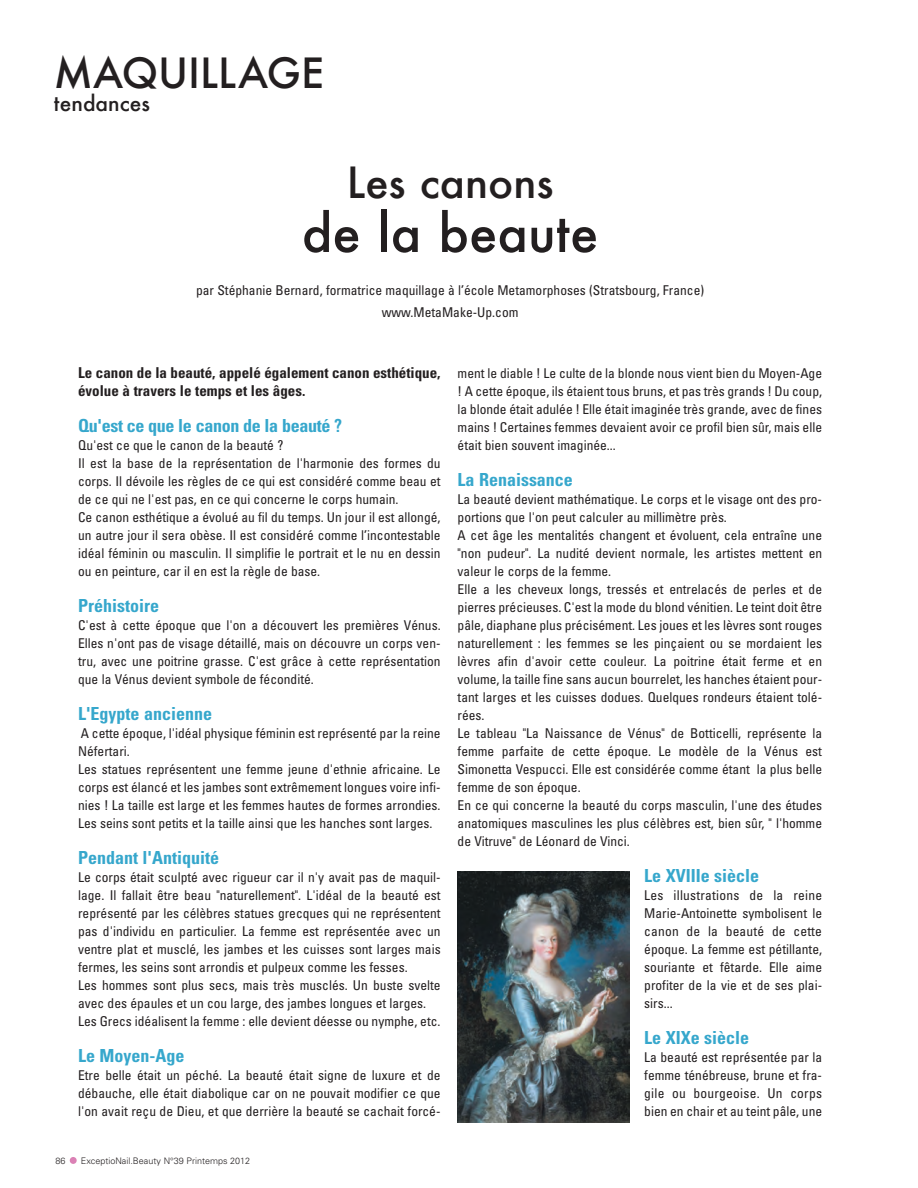
<style>
.page{position:relative;width:918px;height:1188px;background:#fff}
.page>*{position:absolute;margin:0;border:0;box-sizing:border-box;transform-origin:0 0}
.t1{font:500 51px "Futura";color:#231f20}
.t2{font:500 42px "Futura";color:#231f20}
.t3{font:500 40.65px "Futura";color:#231f20}
.t4{font:500 21px "Futura";color:#231f20}
.t5{font:700 condensed 18px "Univers";color:#36a7cc}
.t6{font:700 condensed 18px "Univers";letter-spacing:-.02em;color:#36a7cc}
.t7{font:700 condensed 15px/18px "Univers";color:#231f20}
.t8{font:condensed 13.5px/18px "Univers";color:#231f20;text-align:justify}
.t9{font:300 9px "Univers";color:#231f20}
</style>
<div class="page">
<div style="left:70px;top:1157px;width:7px;height:7px;background:#db81b5;border-radius:50%"></div>
<img style="left:458px;top:872px;width:171px;height:251px">
<h3 class="t3" style="left:54px;top:45px;width:272px">MAQUILLAGE</h3>
<h3 class="t4" style="left:54px;top:89px;width:97px">tendances</h3>
<h2 class="t2" style="left:347px;top:154px;width:208px">Les canons</h2>
<h1 class="t1" style="left:302px;top:199px;width:298px">de la beaute</h1>
<p class="t8" style="left:196px;top:281px;width:510px;line-height:21px;text-align:center">par Stéphanie Bernard, formatrice maquillage à l’école Metamorphoses (Stratsbourg, France) www.MetaMake-Up.com</p>
<p class="t7" style="left:78px;top:365px;width:364px">Le canon de la beauté, appelé également canon esthétique, évolue à travers le temps et les âges.</p>
<h3 class="t6" style="left:78px;top:419px;width:265px">Qu'est ce que le canon de la beauté ?</h3>
<p class="t8" style="left:78px;top:437px;width:364px;text-align:left">Qu'est ce que le canon de la beauté ?<br>Il est la base de la représentation de l'harmonie des formes du corps. Il dévoile les règles de ce qui est considéré comme beau et de ce qui ne l'est pas, en ce qui concerne le corps humain.<br>Ce canon esthétique a évolué au fil du temps. Un jour il est allongé, un autre jour il sera obèse. Il est considéré comme l’incontestable idéal féminin ou masculin. Il simplifie le portrait et le nu en dessin ou en peinture, car il en est la règle de base.</p>
<h3 class="t5" style="left:78px;top:599px;width:82px">Préhistoire</h3>
<p class="t8" style="left:78px;top:617px;width:364px">C'est à cette époque que l'on a découvert les premières Vénus.<br>Elles n'ont pas de visage détaillé, mais on découvre un corps ven&shy;tru, avec une poitrine grasse. C'est grâce à cette représentation que la Vénus devient symbole de fécondité.</p>
<h3 class="t5" style="left:78px;top:707px;width:135px">L'Egypte ancienne</h3>
<p class="t8" style="left:78px;top:725px;width:364px;text-align:left">A cette époque, l'idéal physique féminin est représenté par la reine Néfertari.<br>Les statues représentent une femme jeune d'ethnie africaine. Le corps est élancé et les jambes sont extrêmement longues voire infi&shy;nies ! La taille est large et les femmes hautes de formes arrondies.<br>Les seins sont petits et la taille ainsi que les hanches sont larges.</p>
<h3 class="t5" style="left:78px;top:851px;width:142px">Pendant l'Antiquité</h3>
<p class="t8" style="left:78px;top:869px;width:364px;text-align:left">Le corps était sculpté avec rigueur car il n'y avait pas de maquil&shy;lage. Il fallait être beau "naturellement". L'idéal de la beauté est représenté par les célèbres statues grecques qui ne représentent pas d'individu en particulier. La femme est représentée avec un ventre plat et musclé, les jambes et les cuisses sont larges mais fermes, les seins sont arrondis et pulpeux comme les fesses.<br>Les hommes sont plus secs, mais très musclés. Un buste svelte avec des épaules et un cou large, des jambes longues et larges.<br>Les Grecs idéalisent la femme : elle devient déesse ou nymphe, etc.</p>
<h3 class="t5" style="left:78px;top:1049px;width:108px">Le Moyen-Age</h3>
<p class="t8" style="left:78px;top:1067px;width:364px">Etre belle était un péché. La beauté était signe de luxure et de débauche, elle était diabolique car on ne pouvait modifier ce que l'on avait reçu de Dieu, et que derrière la beauté se cachait forcé-</p>
<p class="t9" style="left:55px;top:1157px;width:12px">86</p>
<p class="t9" style="left:81px;top:1157px;width:171px">ExceptioNail.Beauty N°39 Printemps 2012</p>
<p class="t8" style="left:458px;top:365px;width:366px">ment le diable ! Le culte de la blonde nous vient bien du Moyen-Age ! A cette époque, ils étaient tous bruns, et pas très grands ! Du coup, la blonde était adulée ! Elle était imaginée très grande, avec de fines mains ! Certaines femmes devaient avoir ce profil bien sûr, mais elle était bien souvent imaginée...</p>
<h3 class="t5" style="left:458px;top:473px;width:117px">La Renaissance</h3>
<p class="t8" style="left:458px;top:491px;width:366px;text-align:left">La beauté devient mathématique. Le corps et le visage ont des pro&shy;portions que l'on peut calculer au millimètre près.<br>A cet âge les mentalités changent et évoluent, cela entraîne une "non pudeur". La nudité devient normale, les artistes mettent en valeur le corps de la femme.<br>Elle a les cheveux longs, tressés et entrelacés de perles et de pierres précieuses. C'est la mode du blond vénitien. Le teint doit être pâle, diaphane plus précisément. Les joues et les lèvres sont rouges naturellement : les femmes se les pinçaient ou se mordaient les lèvres afin d'avoir cette couleur. La poitrine était ferme et en volume, la taille fine sans aucun bourrelet, les hanches étaient pour&shy;tant larges et les cuisses dodues. Quelques rondeurs étaient tolé&shy;rées.<br>Le tableau "La Naissance de Vénus" de Botticelli, représente la femme parfaite de cette époque. Le modèle de la Vénus est Simonetta Vespucci. Elle est considérée comme étant la plus belle femme de son époque.<br>En ce qui concerne la beauté du corps masculin, l'une des études anatomiques masculines les plus célèbres est, bien sûr, " l'homme de Vitruve" de Léonard de Vinci.</p>
<h3 class="t5" style="left:644px;top:869px;width:116px">Le XVIIIe siècle</h3>
<p class="t8" style="left:644px;top:887px;width:179px">Les illustrations de la reine Marie-Antoinette symbolisent le canon de la beauté de cette époque. La femme est pétillante, souriante et fêtarde. Elle aime profiter de la vie et de ses plai&shy;sirs...</p>
<h3 class="t5" style="left:644px;top:1031px;width:106px">Le XIXe siècle</h3>
<p class="t8" style="left:644px;top:1049px;width:179px">La beauté est représentée par la femme ténébreuse, brune et fra&shy;gile ou bourgeoise. Un corps bien en chair et au teint pâle, une</p>
</div>
